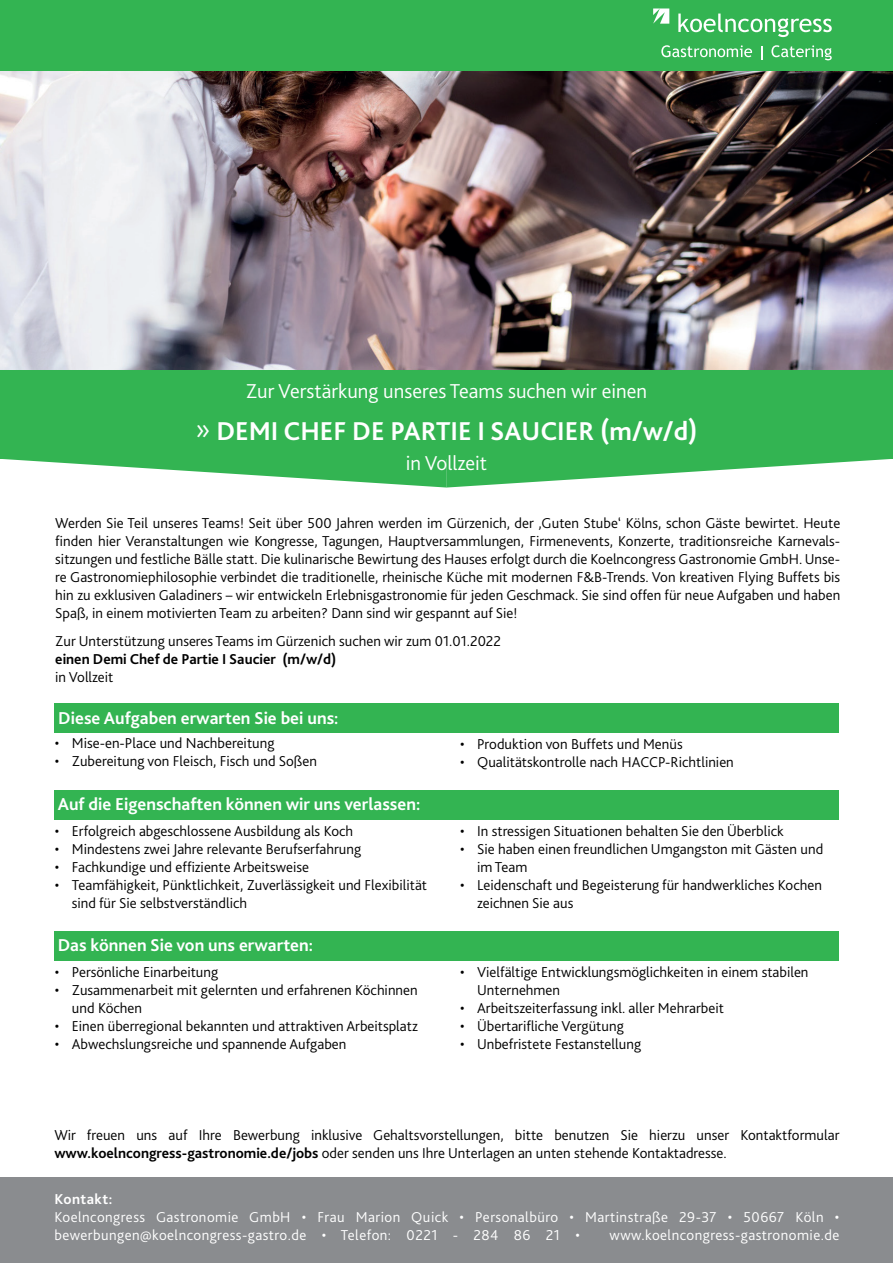
<style>
.page{position:relative;width:893px;height:1263px;background:#fff}
.page>*{position:absolute;margin:0;border:0;box-sizing:border-box;transform-origin:0 0}
.t1{font:700 27px "Bliss 2";color:#fff}
.t2{font:300 21px "Bliss 2";color:#fff}
.t3{font:700 18px "Bliss 2";color:#fff}
.t4{font:300 15px/18px "Bliss 2";color:#000}
.t5{font:300 15px/18px "Bliss 2";letter-spacing:.03em;color:#fff}
.t6{font:700 15px "Bliss 2";color:#000}
.t7{font:700 15px "Bliss 2";letter-spacing:.03em;color:#fff}
.s1{font-weight:300}
.s2{font-weight:700}
</style>
<div class="page">
<img style="left:0;top:70px;width:893px;height:300px">
<div style="left:0;top:1178px;width:893px;height:85px;background:#8a8c8f"></div>
<div style="left:0;top:0;width:893px;height:70px;background:#33b452"></div>
<div style="left:0;top:370px;width:893px;height:89px;background:#33b452"></div>
<svg style="left:3px;top:459px;width:887px;height:28px"></svg>
<svg style="left:653px;top:9px;width:16px;height:15px"></svg>
<svg style="left:678px;top:14px;width:154px;height:23px"></svg>
<svg style="left:661px;top:45px;width:91px;height:12px"></svg>
<svg style="left:761px;top:46px;width:1px;height:13px"></svg>
<svg style="left:771px;top:45px;width:61px;height:15px"></svg>
<div style="left:54px;top:931px;width:785px;height:29px;background:#33b452"></div>
<div style="left:54px;top:790px;width:785px;height:29px;background:#33b452"></div>
<div style="left:54px;top:703px;width:785px;height:30px;background:#33b452"></div>
<h2 class="t2" style="left:246px;top:378px;width:403px">Zur Verstärkung unseres Teams suchen wir einen</h2>
<h1 class="t1" style="left:195px;top:414px;width:504px"><span class="s1">»</span> DEMI CHEF DE PARTIE I SAUCIER (m/w/d)</h1>
<h2 class="t2" style="left:406px;top:450px;width:83px">in Vollzeit</h2>
<p class="t4" style="left:55px;top:513px;width:786px;text-align:justify">Werden Sie Teil unseres Teams! Seit über 500 Jahren werden im Gürzenich, der ‚Guten Stube‘ Kölns, schon Gäste bewirtet. Heute finden hier Veranstaltungen wie Kongresse, Tagungen, Hauptversammlungen, Firmenevents, Konzerte, traditionsreiche Karnevals&shy;sitzungen und festliche Bälle statt. Die kulinarische Bewirtung des Hauses erfolgt durch die Koelncongress Gastronomie GmbH. Unse&shy;re Gastronomiephilosophie verbindet die traditionelle, rheinische Küche mit modernen F&amp;B-Trends. Von kreativen Flying Buffets bis hin zu exklusiven Galadiners – wir entwickeln Erlebnisgastronomie für jeden Geschmack. Sie sind offen für neue Aufgaben und haben Spaß, in einem motivierten Team zu arbeiten? Dann sind wir gespannt auf Sie!</p>
<p class="t4" style="left:55px;top:632px;width:447px">Zur Unterstützung unseres Teams im Gürzenich suchen wir zum 01.01.2022</p>
<p class="t6" style="left:55px;top:650px;width:283px">einen Demi Chef de Partie I Saucier (m/w/d)</p>
<p class="t4" style="left:55px;top:668px;width:60px">in Vollzeit</p>
<p class="t3" style="left:58px;top:706px;width:282px">Diese Aufgaben erwarten Sie bei uns:</p>
<p class="t4" style="left:55px;top:733px;width:221px">• Mise-en-Place und Nachbereitung</p>
<p class="t4" style="left:55px;top:751px;width:264px">• Zubereitung von Fleisch, Fisch und Soßen</p>
<p class="t3" style="left:58px;top:793px;width:364px">Auf die Eigenschaften können wir uns verlassen:</p>
<p class="t4" style="left:55px;top:822px;width:300px">• Erfolgreich abgeschlossene Ausbildung als Koch</p>
<p class="t4" style="left:55px;top:840px;width:308px">• Mindestens zwei Jahre relevante Berufserfahrung</p>
<p class="t4" style="left:55px;top:858px;width:256px">• Fachkundige und effiziente Arbeitsweise</p>
<p class="t4" style="left:72px;top:876px;width:357px;text-indent:-17px">• Teamfähigkeit, Pünktlichkeit, Zuverlässigkeit und Flexibilität sind für Sie selbstverständlich</p>
<p class="t3" style="left:58px;top:934px;width:257px">Das können Sie von uns erwarten:</p>
<p class="t4" style="left:55px;top:962px;width:165px">• Persönliche Einarbeitung</p>
<p class="t4" style="left:72px;top:980px;width:347px;text-indent:-17px">• Zusammenarbeit mit gelernten und erfahrenen Köchinnen und Köchen</p>
<p class="t4" style="left:55px;top:1016px;width:364px">• Einen überregional bekannten und attraktiven Arbeitsplatz</p>
<p class="t4" style="left:55px;top:1034px;width:293px">• Abwechslungsreiche und spannende Aufgaben</p>
<p class="t4" style="left:460px;top:735px;width:224px">• Produktion von Buffets und Menüs</p>
<p class="t4" style="left:460px;top:753px;width:275px">• Qualitätskontrolle nach HACCP-Richtlinien</p>
<p class="t4" style="left:460px;top:822px;width:325px">• In stressigen Situationen behalten Sie den Überblick</p>
<p class="t4" style="left:477px;top:840px;width:348px;text-indent:-17px">• Sie haben einen freundlichen Umgangston mit Gästen und im Team</p>
<p class="t4" style="left:477px;top:876px;width:346px;text-indent:-17px">• Leidenschaft und Begeisterung für handwerkliches Kochen zeichnen Sie aus</p>
<p class="t4" style="left:477px;top:962px;width:333px;text-indent:-17px">• Vielfältige Entwicklungsmöglichkeiten in einem stabilen<br>Unternehmen</p>
<p class="t4" style="left:460px;top:998px;width:265px">• Arbeitszeiterfassung inkl. aller Mehrarbeit</p>
<p class="t4" style="left:460px;top:1016px;width:165px">• Übertarifliche Vergütung</p>
<p class="t4" style="left:460px;top:1034px;width:183px">• Unbefristete Festanstellung</p>
<p class="t4" style="left:54px;top:1126px;width:786px">Wir freuen uns auf Ihre Bewerbung inklusive Gehaltsvorstellungen, bitte benutzen Sie hierzu unser Kontaktformular <span class="s2">www.koelncongress-gastronomie.de/jobs</span> oder senden uns Ihre Unterlagen an unten stehende Kontaktadresse.</p>
<p class="t7" style="left:54px;top:1189px;width:60px">Kontakt:</p>
<p class="t5" style="left:54px;top:1207px;width:786px">Koelncongress Gastronomie GmbH • Frau Marion Quick • Personalbüro • Martinstraße 29-37 • 50667 Köln • bewerbungen@koelncongress-gastro.de • Telefon: 0221 - 284 86 21 •</p>
<p class="t5" style="left:610px;top:1225px;width:231px">www.koelncongress-gastronomie.de</p>
</div>
